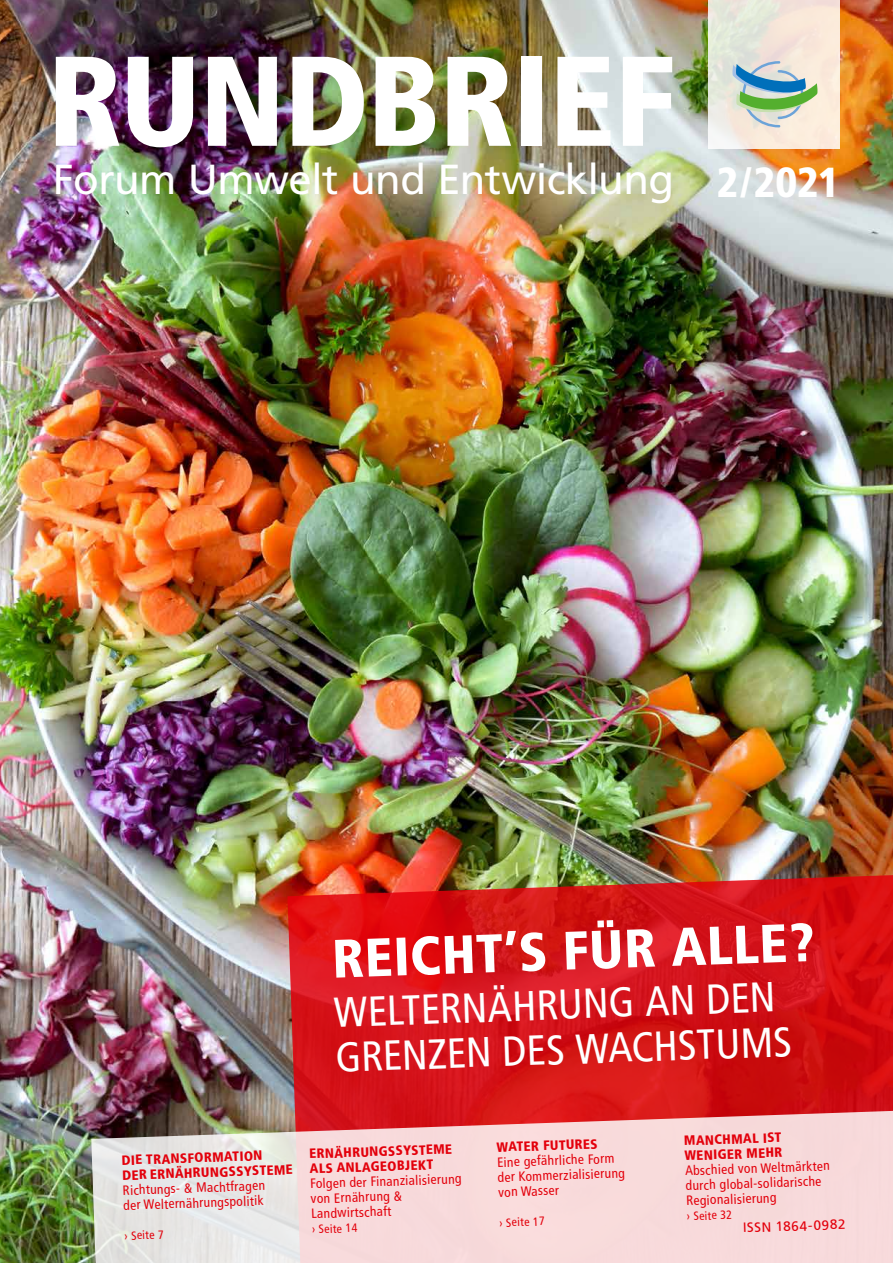
<style>
.page{position:relative;width:893px;height:1263px;background:#fff}
.page>*{position:absolute;margin:0;border:0;box-sizing:border-box;transform-origin:0 0}
.t1{font:900 condensed 127.5px "Frutiger";letter-spacing:-.01em;color:#fff}
.t2{font:900 condensed 54px "Frutiger";color:#fff}
.t3{font:condensed 42px/45px "Frutiger";color:#fff}
.t4{font:42px "Frutiger";letter-spacing:-.015em;color:#fff}
.t5{font:condensed 13.5px/15px "Frutiger";color:#e3000b}
.t6{font:900 condensed 13.5px/15px "Frutiger";color:#e3000b}
.t7{font:13.5px "Frutiger";color:#e3000b}
.t8{font:condensed 12px "Frutiger";color:#e3000b}
.s1{font-weight:900;font-stretch:condensed}
</style>
<div class="page">
<img style="left:0;top:0;width:893px;height:1263px">
<svg style="left:709px;top:0;width:131px;height:149px;background:#f1e8dc"></svg>
<svg style="left:732px;top:61px;width:86px;height:66px;background:#adc9ba"></svg>
<svg style="left:287px;top:872px;width:606px;height:236px;background:#d3181a"></svg>
<svg style="left:91px;top:1108px;width:802px;height:155px;background:#ebc9c9"></svg>
<h1 class="t1" style="left:47px;top:25px;width:630px">RUNDBRIEF</h1>
<h3 class="t4" style="left:53px;top:155px;width:788px">Forum Umwelt und Entwicklung <span class="s1">2/2021</span></h3>
<h2 class="t2" style="left:331px;top:926px;width:484px;rotate:-2deg">REICHT’S FÜR ALLE?</h2>
<h3 class="t3" style="left:333px;top:990px;width:458px;rotate:-2deg">WELTERNÄHRUNG AN DEN<br>GRENZEN DES WACHSTUMS</h3>
<p class="t6" style="left:122px;top:1153px;width:172px;rotate:-2deg">DIE TRANSFORMATION<br>DER ERNÄHRUNGSSYSTEME</p>
<p class="t5" style="left:123px;top:1183px;width:144px;rotate:-2deg">Richtungs- &amp; Machtfragen der Welternährungspolitik</p>
<p class="t8" style="left:124px;top:1229px;width:41px;rotate:-2deg">› Seite 7</p>
<p class="t6" style="left:309px;top:1146px;width:144px;rotate:-2deg">ERNÄHRUNGSSYSTEME<br>ALS ANLAGEOBJEKT</p>
<p class="t5" style="left:310px;top:1176px;width:153px;rotate:-2deg">Folgen der Finanzialisierung von Ernährung &amp;<br>Landwirtschaft</p>
<p class="t8" style="left:312px;top:1222px;width:47px;rotate:-2deg">› Seite 14</p>
<p class="t6" style="left:496px;top:1140px;width:103px;rotate:-2deg">WATER FUTURES</p>
<p class="t5" style="left:497px;top:1155px;width:129px;rotate:-2deg">Eine gefährliche Form der Kommerzialisierung von Wasser</p>
<p class="t8" style="left:499px;top:1216px;width:47px;rotate:-2deg">› Seite 17</p>
<p class="t6" style="left:684px;top:1133px;width:99px;rotate:-2deg">MANCHMAL IST<br>WENIGER MEHR</p>
<p class="t5" style="left:685px;top:1163px;width:146px;rotate:-2deg">Abschied von Weltmärkten durch global-solidarische<br>Regionalisierung</p>
<p class="t8" style="left:686px;top:1209px;width:47px;rotate:-2deg">› Seite 32</p>
<p class="t7" style="left:743px;top:1220px;width:104px;rotate:-2deg">ISSN 1864-0982</p>
</div>
